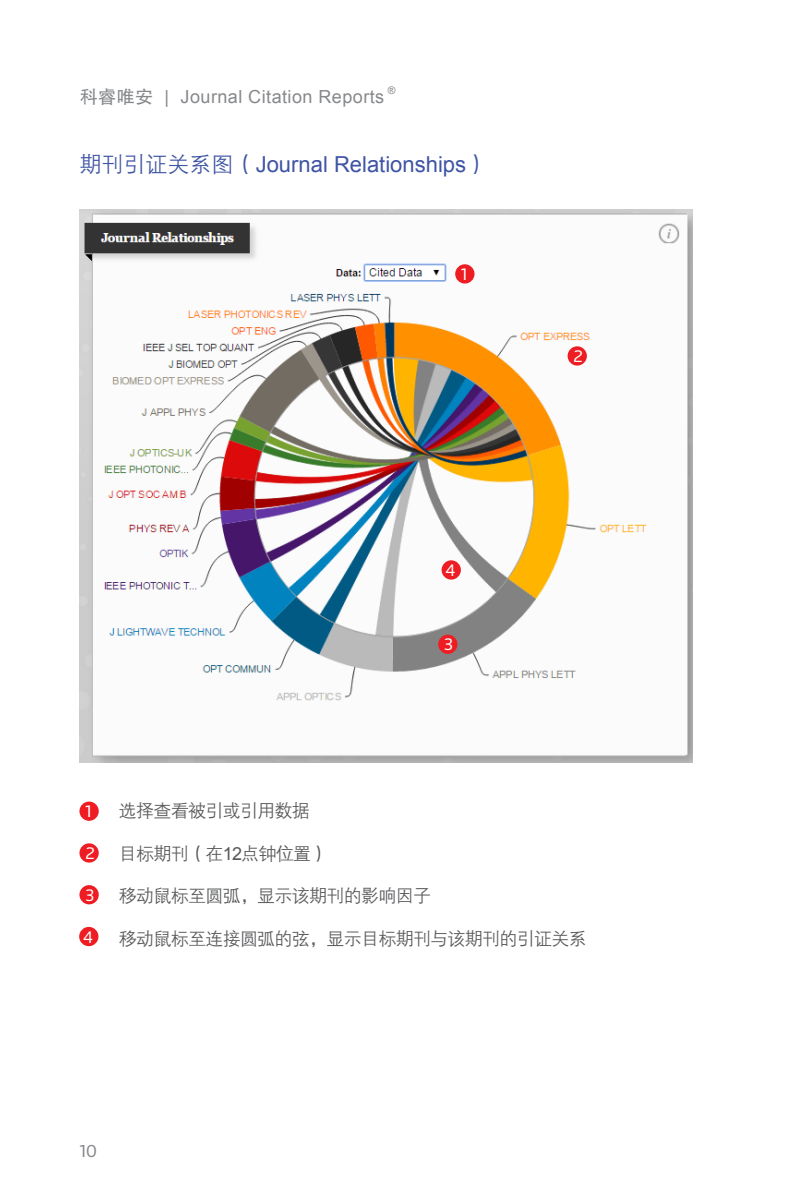
<style>
.page{position:relative;width:806px;height:1191px;background:#fff}
.page>*{position:absolute;margin:0;border:0;box-sizing:border-box;transform-origin:0 0}
.大标题{font:22px "Arial";color:#3e54a4}
.t1{font:18px "FZZDXJW GB1 0";letter-spacing:-.04em;color:#57585a}
.t2{font:18px "Arial";letter-spacing:.025em;color:#86888b}
.t3{font:18px "Knowledge";color:#86888b}
.正文{font:17.4px "Knowledge";color:#fff}
.t4{font:10.4px "Arial";color:#86888b}
.s1{font-family:"FZHTJW GB1 0"}
.s2{font-family:"FZZDXJW GB1 0"}
.s3{font-family:"Arial"}
</style>
<div class="page">
<img style="left:79px;top:210px;width:613px;height:552px">
<div style="left:455px;top:264px;width:19px;height:19px;background:#ee1d23;border-radius:50%"></div>
<div style="left:79px;top:801px;width:20px;height:20px;background:#ee1d23;border-radius:50%"></div>
<div style="left:567px;top:346px;width:19px;height:19px;background:#ee1d23;border-radius:50%"></div>
<div style="left:79px;top:843px;width:20px;height:19px;background:#ee1d23;border-radius:50%"></div>
<div style="left:438px;top:634px;width:19px;height:20px;background:#ee1d23;border-radius:50%"></div>
<div style="left:79px;top:885px;width:20px;height:19px;background:#ee1d23;border-radius:50%"></div>
<div style="left:441px;top:560px;width:19px;height:19px;background:#ee1d23;border-radius:50%"></div>
<div style="left:79px;top:927px;width:19px;height:19px;background:#ee1d23;border-radius:50%"></div>
<p class="t2" style="left:80px;top:85px;width:306px"><span class="s1">科睿唯安</span> | Journal Citation Reports</p>
<p class="t4" style="left:387px;top:84px;width:9px">®</p>
<p class="大标题" style="left:79px;top:150px;width:410px"><span class="s2">期刊引证关系图（</span>Journal Relationships<span class="s2">）</span></p>
<p class="正文" style="left:461px;top:263px;width:7px">1</p>
<p class="正文" style="left:445px;top:560px;width:11px">4</p>
<p class="正文" style="left:444px;top:633px;width:10px">3</p>
<p class="正文" style="left:573px;top:345px;width:11px">2</p>
<p class="t1" style="left:83px;top:801px;width:228px"><span class="s3">•</span> 选择查看被引或引用数据</p>
<p class="t1" style="left:83px;top:843px;width:247px"><span class="s3">•</span> 目标期刊（在<span class="s3">12</span>点钟位置）</p>
<p class="t1" style="left:83px;top:886px;width:349px"><span class="s3">•</span> 移动鼠标至圆弧，显示该期刊的影响因子</p>
<p class="t1" style="left:83px;top:929px;width:505px"><span class="s3">•</span> 移动鼠标至连接圆弧的弦，显示目标期刊与该期刊的引证关系</p>
<p class="正文" style="left:85px;top:800px;width:7px">1</p>
<p class="正文" style="left:85px;top:842px;width:11px">2</p>
<p class="正文" style="left:85px;top:884px;width:10px">3</p>
<p class="正文" style="left:83px;top:926px;width:11px">4</p>
<p class="t3" style="left:80px;top:1139px;width:18px">10</p>
</div>
